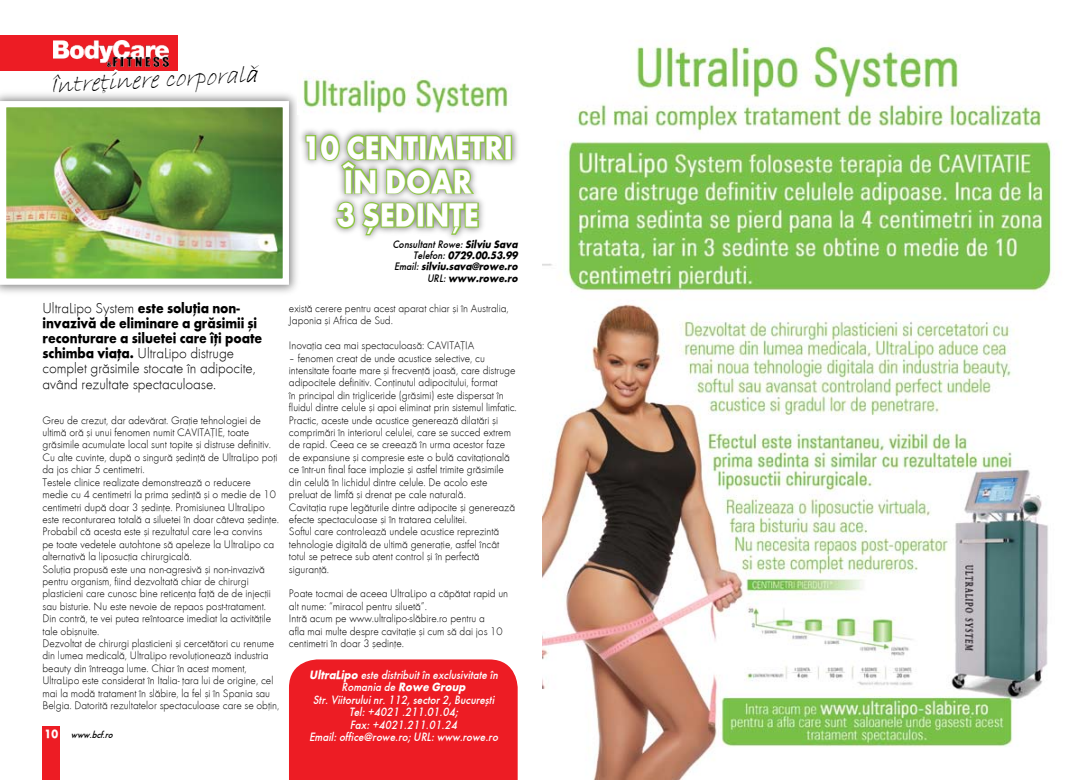
<style>
.page{position:relative;width:1085px;height:780px;background:#fff}
.page>*{position:absolute;margin:0;border:0;box-sizing:border-box;transform-origin:0 0}
.t1{font:33.75px/33.8px "Futura EM Bold";color:#fff;text-align:center}
.t2{font:italic 25px "Bradley Hand ITC";color:#000}
.t3{font:15px/15px "Futura EM Light";letter-spacing:-.005em;color:#000}
.t4{font:15px/15px "Futura EM Bold";letter-spacing:-.005em;color:#000}
.t5{font:italic 12.5px/12.5px "Futura EM Medium";color:#fff;text-align:center}
.t6{font:11.25px/12.4px "Futura EM Light";letter-spacing:-.005em;color:#000}
.t7{font:italic 11.25px/11.2px "Futura EM Bold";color:#000;text-align:right}
.t8{font:italic 11.25px "Futura EM Medium";color:#000}
.t9{font:italic 10px "Futura EM Medium";color:#000}
.s1{font-family:"Futura EM Bold"}
.s2{font-family:"Futura EM Bold";font-style:normal;font-size:12.5px;color:#fff}
.s3{font-family:"Futura EM Medium"}
</style>
<div class="page">
<div style="left:43px;top:726px;width:17px;height:54px;background:#ed1c24"></div>
<img style="left:542px;top:43px;width:510px;height:737px">
<div style="left:0;top:35px;width:177px;height:36px;background:#ed1c24"></div>
<svg style="left:53px;top:35px;width:125px;height:36px"></svg>
<div style="left:0;top:89px;width:301px;height:207px;background:#000;opacity:.5"></div>
<img style="left:7px;top:108px;width:275px;height:170px">
<div style="left:0;top:101px;width:289px;height:184px;border:6px solid #fff"></div>
<div style="left:297px;top:126px;width:224px;height:117px;background:#000;opacity:.5"></div>
<div style="left:504px;top:135px;width:8px;height:25px;border:2px solid #8cc63f"></div>
<svg style="left:304px;top:133px;width:204px;height:104px"></svg>
<img style="left:298px;top:78px;width:210px;height:36px">
<div style="left:289px;top:659px;width:228px;height:121px;background:#ed1c24"></div>
<h2 class="t2" style="left:49px;top:69px;width:209px;rotate:-3deg">|ntre]inere corporal`</h2>
<h3 class="t3" style="left:43px;top:301px;width:199px">UltraLipo System <span class="s1">este solu]ia non-</span></h3>
<h3 class="t4" style="left:43px;top:316px;width:221px">invaziv` de eliminare a gr`simii [i reconturare a siluetei care î]i poate</h3>
<h3 class="t3" style="left:43px;top:346px;width:215px"><span class="s1">schimba via]a.</span> UltraLipo distruge complet gr`simile stocate în adipocite, având rezultate spectaculoase.</h3>
<p class="t6" style="left:43px;top:413px;width:238px">Greu de crezut, dar adev`rat. Gra]ie tehnologiei de ultim` or` [i unui fenomen numit CAVITA}IE, toate gr`simile acumulate local sunt topite [i distruse definitiv.<br>Cu alte cuvinte, dup` o singur` [edin]` de UltraLipo po]i da jos chiar 5 centimetri.<br>Testele clinice realizate demonstreaz` o reducere medie cu 4 centimetri la prima [edin]` [i o medie de 10 centimetri dup` doar 3 [edin]e. Promisiunea UltraLipo este reconturarea total` a siluetei în doar câteva [edin]e.<br>Probabil c` acesta este [i rezultatul care le-a convins<br>pe toate vedetele autohtone s` apeleze la UltraLipo ca alternativ` la liposuc]ia chirurgical`.<br>Solu]ia propus` este una non-agresiv` [i non-invaziv` pentru organism, fiind dezvoltat` chiar de chirurgi plasticieni care cunosc bine reticen]a fa]` de de injec]ii sau bisturie. Nu este nevoie de repaos post-tratament.<br>Din contr`, te vei putea reîntoarce imediat la activit`]ile tale obi[nuite.<br>Dezvoltat de chirurgi plasticieni [i cercet`tori cu renume din lumea medical`, UltraLipo revolu]ioneaz` industria beauty din întreaga lume. Chiar în acest moment, UltraLipo este considerat în Italia- ]ara lui de origine, cel mai la mod` tratament în sl`bire, la fel [i în Spania sau Belgia. Datorit` rezultatelor spectaculoase care se ob]in,</p>
<p class="t9" style="left:45px;top:729px;width:73px"><span class="s2">1 0</span> www.bcf.ro</p>
<h1 class="t1" style="left:302px;top:130px;width:212px">10 centimetri în doar<br>3 {edin}e</h1>
<p class="t8" style="left:392px;top:237px;width:129px">ConsultantRowe:<span class="s1">Silviu Sava</span></p>
<p class="t7" style="left:394px;top:250px;width:127px"><span class="s3">Telefon:</span>0729.00.53.99<br><span class="s3">Email:</span>silviu.sava@rowe.ro<br><span class="s3">URL:</span>www.rowe.ro</p>
<p class="t6" style="left:289px;top:302px;width:221px">exist` cerere pentru acest aparat chiar [i în Australia,<br>Japonia [i Africa de Sud.</p>
<p class="t6" style="left:289px;top:339px;width:187px">Inova]ia cea mai spectaculoas`: CAVITA}IA</p>
<p class="t6" style="left:289px;top:351px;width:229px">– fenomen creat de unde acustice selective, cu intensitate foarte mare [i frecven]` joas`, care distruge adipocitele definitiv. Con]inutul adipocitului, format<br>în principal din trigliceride (gr`simi) este dispersat în fluidul dintre celule [i apoi eliminat prin sistemul limfatic.<br>Practic, aceste unde acustice genereaz` dilat`ri [i comprim`ri în interiorul celulei, care se succed extrem de rapid. Ceea ce se creeaz` în urma acestor faze de expansiune [i compresie este o bul` cavita]ional` ce într-un final face implozie [i astfel trimite gr`simile din celul` în lichidul dintre celule. De acolo este preluat de limf` [i drenat pe cale natural`.<br>Cavita]ia rupe leg`turile dintre adipocite [i genereaz` efecte spectaculoase [i în tratarea celulitei.<br>Softul care controleaz` undele acustice reprezint` tehnologie digital` de ultim` genera]ie, astfel încât totul se petrece sub atent control [i în perfect` siguran]`.</p>
<p class="t6" style="left:289px;top:587px;width:221px">Poate tocmai de aceea UltraLipo a c`p`tat rapid un alt nume: “miracol pentru siluet`”.<br>Intr` acum pe www.ultralipo-sl`bire.ro pentru a<br>afla mai multe despre cavita]ie [i cum s` dai jos 10 centimetri în doar 3 [edin]e.</p>
<p class="t5" style="left:309px;top:668px;width:193px"><span class="s1">UltraLipo</span> este distribuitîn exclusivitate în Romania de <span class="s1">Rowe Group </span>Str.Viitoruluinr.112,sector2,Bucure[ti Tel:+4021 .211.01.04; Fax:+4021.211.01.24<br>Email:office@rowe.ro;URL:www.rowe.ro</p>
</div>
